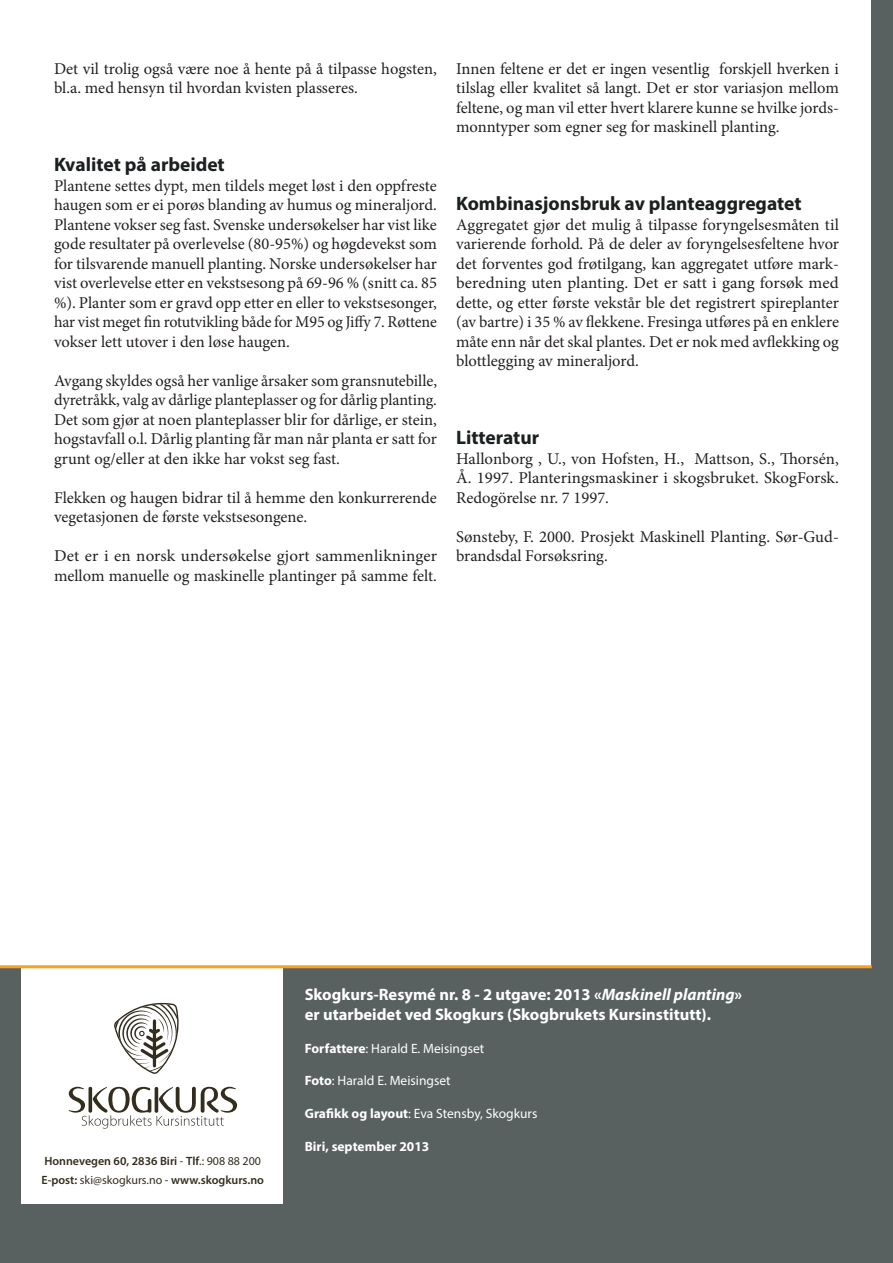
<style>
.page{position:relative;width:893px;height:1263px;background:#fff}
.page>*{position:absolute;margin:0;border:0;box-sizing:border-box;transform-origin:0 0}
.H2_Undertittel{font:700 19.5px "Myriad Pro";color:#1a1f20}
.Brødtekst{font:16.5px/19.5px "Minion Pro";color:#231f20;text-align:justify}
.t1{font:700 16.5px/19.8px "Myriad Pro";color:#fff}
.t2{font:13.5px "Myriad Pro";color:#fff}
.t3{font:700 13.5px "Myriad Pro";color:#fff}
.t4{font:600 12px/19.5px "Myriad Pro";color:#322d1d}
.s1{font-weight:400}
.s2{font-style:italic}
.s3{font-weight:700}
</style>
<div class="page">
<div style="left:872px;top:0;width:21px;height:1263px;background:#586060"></div>
<div style="left:0;top:1204px;width:872px;height:59px;background:#586060"></div>
<div style="left:0;top:966px;width:21px;height:239px;background:#586060"></div>
<div style="left:283px;top:966px;width:589px;height:239px;background:#586060"></div>
<svg style="left:69px;top:1087px;width:168px;height:41px"></svg>
<svg style="left:114px;top:1003px;width:65px;height:71px"></svg>
<hr style="left:0;top:965px;width:872px;height:3px;background:#f8a11c">
<p class="Brødtekst" style="left:54px;top:59px;width:384px">Det vil trolig også være noe å hente på å tilpasse hogsten, bl.a. med hensyn til hvordan kvisten plasseres.</p>
<p class="H2_Undertittel" style="left:54px;top:152px;width:172px">Kvalitet på arbeidet</p>
<p class="Brødtekst" style="left:54px;top:176px;width:384px">Plantene settes dypt, men tildels meget løst i den oppfreste haugen som er ei porøs blanding av humus og mineraljord.<br>Plantene vokser seg fast. Svenske undersøkelser har vist like gode resultater på overlevelse (80-95%) og høgdevekst som for tilsvarende manuell planting. Norske undersøkelser har vist overlevelse etter en vekstsesong på 69-96 % (snitt ca. 85 %). Planter som er gravd opp etter en eller to vekstsesonger, har vist meget fin rotutvikling både for M95 og Jiffy 7. Røttene vokser lett utover i den løse haugen.</p>
<p class="Brødtekst" style="left:54px;top:371px;width:385px">Avgang skyldes også her vanlige årsaker som gransnutebille, dyretråkk, valg av dårlige planteplasser og for dårlig planting.<br>Det som gjør at noen planteplasser blir for dårlige, er stein, hogstavfall o.l. Dårlig planting får man når planta er satt for grunt og/eller at den ikke har vokst seg fast.</p>
<p class="Brødtekst" style="left:54px;top:488px;width:384px">Flekken og haugen bidrar til å hemme den konkurrerende vegetasjonen de første vekstsesongene.</p>
<p class="Brødtekst" style="left:54px;top:546px;width:384px">Det er i en norsk undersøkelse gjort sammenlikninger mellom manuelle og maskinelle plantinger på samme felt.</p>
<p class="Brødtekst" style="left:456px;top:59px;width:384px">Innen feltene er det er ingen vesentlig forskjell hverken i tilslag eller kvalitet så langt. Det er stor variasjon mellom feltene, og man vil etter hvert klarere kunne se hvilke jords&shy;monntyper som egner seg for maskinell planting.</p>
<p class="H2_Undertittel" style="left:456px;top:191px;width:347px">Kombinasjonsbruk av planteaggregatet</p>
<p class="Brødtekst" style="left:456px;top:215px;width:384px">Aggregatet gjør det mulig å tilpasse foryngelsesmåten til varierende forhold. På de deler av foryngelsesfeltene hvor det forventes god frøtilgang, kan aggregatet utføre mark&shy;beredning uten planting. Det er satt i gang forsøk med dette, og etter første vekstår ble det registrert spireplanter (av bartre) i 35 % av flekkene. Fresinga utføres på en enklere måte enn når det skal plantes. Det er nok med avflekking og blottlegging av mineraljord.</p>
<p class="H2_Undertittel" style="left:456px;top:425px;width:85px">Litteratur</p>
<p class="Brødtekst" style="left:456px;top:449px;width:384px">Hallonborg , U., von Hofsten, H., Mattson, S., Thorsén, Å. 1997. Planteringsmaskiner i skogsbruket. SkogForsk.<br>Redogörelse nr. 7 1997.</p>
<p class="Brødtekst" style="left:456px;top:527px;width:384px">Sønsteby, F. 2000. Prosjekt Maskinell Planting. Sør-Gud&shy;brandsdal Forsøksring.</p>
<p class="t4" style="left:42px;top:1150px;width:224px">Honnevegen 60, 2836 Biri <span class="s1">-</span> Tlf<span class="s1">.: 908 88 200<br></span>E-post: <span class="s1">ski@skogkurs.no -</span> www.skogkurs.no</p>
<p class="t1" style="left:305px;top:984px;width:439px">Skogkurs-Resymé nr. 8 - 2 utgave: 2013 «<span class="s2">Maskinell planting</span>» er utarbeidet ved Skogkurs (Skogbrukets Kursinstitutt).</p>
<p class="t2" style="left:305px;top:1040px;width:181px"><span class="s3">Forfattere</span>: Harald E. Meisingset</p>
<p class="t2" style="left:305px;top:1072px;width:147px"><span class="s3">Foto</span>: Harald E. Meisingset</p>
<p class="t2" style="left:305px;top:1105px;width:234px"><span class="s3">Grafikk og layout</span>: Eva Stensby, Skogkurs</p>
<p class="t3" style="left:305px;top:1137px;width:126px">Biri, september 2013</p>
</div>
